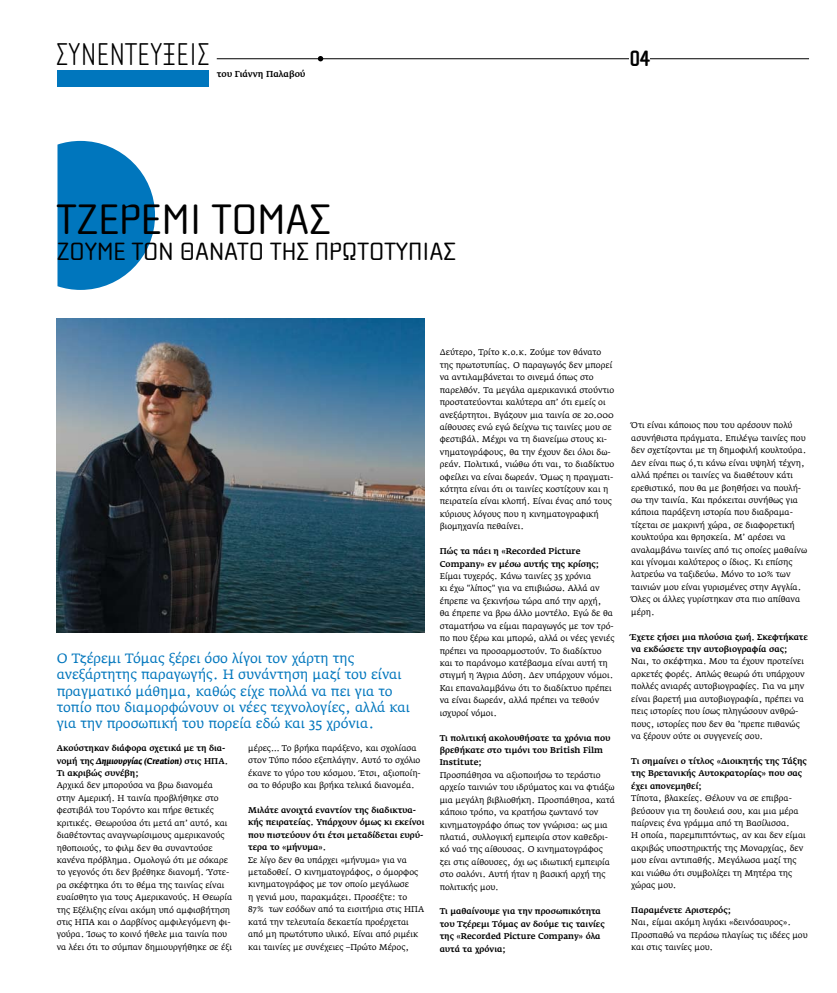
<style>
.page{position:relative;width:837px;height:993px;background:#fff}
.page>*{position:absolute;margin:0;border:0;box-sizing:border-box;transform-origin:0 0}
.t1{font:43.9px "Cholla Wide OS Gr";color:#000}
.t2{font:100 32.5px "Cholla Sans Gr";color:#000}
.t3{font:25.8px "Cholla Wide OS Gr";color:#000}
.t4{font:700 22.9px "Cholla Sans Gr";color:#000}
.t5{font:13.4px/16.2px "Fedra Serif AGR";color:#0076bd}
.t6{font:500 8.6px "Fedra Serif AGR";color:#000}
.t7{font:8.3px/12.4px "Fedra Serif AGR";color:#000}
.t8{font:500 8.3px/12.4px "Fedra Serif AGR";color:#000}
.s1{font-weight:700;font-style:italic}
</style>
<div class="page">
<div style="left:57px;top:71px;width:151px;height:16px;background:#0076bd"></div>
<hr style="left:217px;top:59px;width:591px;height:1px;background:#000">
<div style="left:629px;top:48px;width:21px;height:18px;background:#fff"></div>
<svg style="left:318px;top:56px;width:5px;height:5px"></svg>
<svg style="left:57px;top:141px;width:98px;height:149px"></svg>
<img style="left:57px;top:318px;width:367px;height:314px">
<h2 class="t2" style="left:56px;top:36px;width:155px">ΣΥΝΕΝΤΕΥΞΕΙΣ</h2>
<p class="t6" style="left:216px;top:69px;width:90px">του Γιάννη Παλαβού</p>
<h3 class="t4" style="left:629px;top:45px;width:22px">04</h3>
<h1 class="t1" style="left:57px;top:195px;width:275px">ΤΖΕΡΕΜΙ ΤΟΜΑΣ</h1>
<h3 class="t3" style="left:57px;top:237px;width:401px">ΖΟΥΜΕ ΤΟΝ ΘΑΝΑΤΟ ΤΗΣ ΠΡΩΤΟΤΥΠΙΑΣ</h3>
<p class="t5" style="left:57px;top:650px;width:354px">Ο Τζέρεμι Τόμας ξέρει όσο λίγοι τον χάρτη της ανεξάρτητης παραγωγής. Η συνάντηση μαζί του είναι πραγματικό μάθημα, καθώς είχε πολλά να πει για το τοπίο που διαμορφώνουν οι νέες τεχνολογίες, αλλά και για την προσωπική του πορεία εδώ και 35 χρόνια.</p>
<p class="t8" style="left:57px;top:742px;width:173px">Ακούστηκαν διάφορα σχετικά με τη δια&shy;νομή της <span class="s1">Δημιουργίας (Creation)</span> στις ΗΠΑ.<br>Τι ακριβώς συνέβη;</p>
<p class="t7" style="left:57px;top:779px;width:177px">Αρχικά δεν μπορούσα να βρω διανομέα στην Αμερική. Η ταινία προβλήθηκε στο φεστιβάλ του Τορόντο και πήρε θετικές κριτικές. Θεωρούσα ότι μετά απ’ αυτό, και διαθέτοντας αναγνωρίσιμους αμερικανούς ηθοποιούς, το φιλμ δεν θα συναντούσε κανένα πρόβλημα. Ομολογώ ότι με σόκαρε το γεγονός ότι δεν βρέθηκε διανομή. Ύστε&shy;ρα σκέφτηκα ότι το θέμα της ταινίας είναι ευαίσθητο για τους Αμερικανούς. Η Θεωρία της Εξέλιξης είναι ακόμη υπό αμφισβήτηση στις ΗΠΑ και ο Δαρβίνος αμφιλεγόμενη φι&shy;γούρα. Ίσως το κοινό ήθελε μια ταινία που να λέει ότι το σύμπαν δημιουργήθηκε σε έξι</p>
<p class="t7" style="left:248px;top:741px;width:174px">μέρες… Το βρήκα παράξενο, και σχολίασα στον Τύπο πόσο εξεπλάγην. Αυτό το σχόλιο έκανε το γύρο του κόσμου. Έτσι, αξιοποίη&shy;σα το θόρυβο και βρήκα τελικά διανομέα.</p>
<p class="t8" style="left:248px;top:803px;width:178px">Μιλάτε ανοιχτά εναντίον της διαδικτυα&shy;κής πειρατείας. Υπάρχουν όμως κι εκείνοι που πιστεύουν ότι έτσι μεταδίδεται ευρύ&shy;τερα το «μήνυμα».</p>
<p class="t7" style="left:248px;top:853px;width:177px">Σε λίγο δεν θα υπάρχει «μήνυμα» για να μεταδοθεί. Ο κινηματογράφος, ο όμορφος κινηματογράφος με τον οποίο μεγάλωσε<br>η γενιά μου, παρακμάζει. Προσέξτε: το 87% των εσόδων από τα εισιτήρια στις ΗΠΑ κατά την τελευταία δεκαετία προέρχεται από μη πρωτότυπο υλικό. Είναι από ριμέικ και ταινίες με συνέχειες –Πρώτο Μέρος,</p>
<p class="t7" style="left:439px;top:346px;width:176px">Δεύτερο, Τρίτο κ.ο.κ. Ζούμε τον θάνατο της πρωτοτυπίας. Ο παραγωγός δεν μπορεί να αντιλαμβάνεται το σινεμά όπως στο παρελθόν. Τα μεγάλα αμερικανικά στούντιο προστατεύονται καλύτερα απ’ ότι εμείς οι ανεξάρτητοι. Βγάζουν μια ταινία σε 20.000 αίθουσες ενώ εγώ δείχνω τις ταινίες μου σε φεστιβάλ. Μέχρι να τη διανείμω στους κι&shy;νηματογράφους, θα την έχουν δει όλοι δω&shy;ρεάν. Πολιτικά, νιώθω ότι ναι, το διαδίκτυο οφείλει να είναι δωρεάν. Όμως η πραγματι&shy;κότητα είναι ότι οι ταινίες κοστίζουν και η πειρατεία είναι κλοπή. Είναι ένας από τους κύριους λόγους που η κινηματογραφική βιομηχανία πεθαίνει.</p>
<p class="t8" style="left:439px;top:545px;width:161px">Πώς τα πάει η «Recorded Picture<br>Company» εν μέσω αυτής της κρίσης;</p>
<p class="t7" style="left:439px;top:570px;width:176px">Είμαι τυχερός. Κάνω ταινίες 35 χρόνια<br>κι έχω "λίπος" για να επιβιώσω. Αλλά αν έπρεπε να ξεκινήσω τώρα από την αρχή,<br>θα έπρεπε να βρω άλλο μοντέλο. Εγώ δε θα σταματήσω να είμαι παραγωγός με τον τρό&shy;πο που ξέρω και μπορώ, αλλά οι νέες γενιές πρέπει να προσαρμοστούν. Το διαδίκτυο και το παράνομο κατέβασμα είναι αυτή τη στιγμή η Άγρια Δύση. Δεν υπάρχουν νόμοι.<br>Και επαναλαμβάνω ότι το διαδίκτυο πρέπει να είναι δωρεάν, αλλά πρέπει να τεθούν ισχυροί νόμοι.</p>
<p class="t8" style="left:439px;top:731px;width:172px">Τι πολιτική ακολουθήσατε τα χρόνια που βρεθήκατε στο τιμόνι του British Film<br>Institute;</p>
<p class="t7" style="left:439px;top:768px;width:177px">Προσπάθησα να αξιοποιήσω το τεράστιο αρχείο ταινιών του ιδρύματος και να φτιάξω μια μεγάλη βιβλιοθήκη. Προσπάθησα, κατά κάποιο τρόπο, να κρατήσω ζωντανό τον κινηματογράφο όπως τον γνώρισα: ως μια πλατιά, συλλογική εμπειρία στον καθεδρι&shy;κό ναό της αίθουσας. Ο κινηματογράφος ζει στις αίθουσες, όχι ως ιδιωτική εμπειρία στο σαλόνι. Αυτή ήταν η βασική αρχή της πολιτικής μου.</p>
<p class="t8" style="left:439px;top:905px;width:166px">Tι μαθαίνουμε για την προσωπικότητα του Τζέρεμι Τόμας αν δούμε τις ταινίες της «Recorded Picture Company» όλα αυτά τα χρόνια;</p>
<p class="t7" style="left:631px;top:419px;width:177px">Ότι είναι κάποιος που του αρέσουν πολύ ασυνήθιστα πράγματα. Επιλέγω ταινίες που δεν σχετίζονται με τη δημοφιλή κουλτούρα.<br>Δεν είναι πως ό,τι κάνω είναι υψηλή τέχνη, αλλά πρέπει οι ταινίες να διαθέτουν κάτι ερεθιστικό, που θα με βοηθήσει να πουλή&shy;σω την ταινία. Και πρόκειται συνήθως για κάποια παράξενη ιστορία που διαδραμα&shy;τίζεται σε μακρινή χώρα, σε διαφορετική κουλτούρα και θρησκεία. Μ’ αρέσει να αναλαμβάνω ταινίες από τις οποίες μαθαίνω και γίνομαι καλύτερος ο ίδιος. Κι επίσης λατρεύω να ταξιδεύω. Μόνο το 10% των ταινιών μου είναι γυρισμένες στην Αγγλία.<br>Όλες οι άλλες γυρίστηκαν στα πιο απίθανα μέρη.</p>
<p class="t8" style="left:631px;top:630px;width:178px">Έχετε ζήσει μια πλούσια ζωή. Σκεφτήκατε να εκδώσετε την αυτοβιογραφία σας;</p>
<p class="t7" style="left:631px;top:655px;width:175px">Ναι, το σκέφτηκα. Μου τα έχουν προτείνει αρκετές φορές. Απλώς θεωρώ ότι υπάρχουν πολλές ανιαρές αυτοβιογραφίες. Για να μην είναι βαρετή μια αυτοβιογραφία, πρέπει να πεις ιστορίες που ίσως πληγώσουν ανθρώ&shy;πους, ιστορίες που δεν θα ’πρεπε πιθανώς να ξέρουν ούτε οι συγγενείς σου.</p>
<p class="t8" style="left:631px;top:754px;width:177px">Τι σημαίνει ο τίτλος «Διοικητής της Τάξης της Βρετανικής Αυτοκρατορίας» που σας έχει απονεμηθεί;</p>
<p class="t7" style="left:631px;top:792px;width:176px">Τίποτα, βλακείες. Θέλουν να σε επιβρα&shy;βεύσουν για τη δουλειά σου, και μια μέρα παίρνεις ένα γράμμα από τη Βασίλισσα.<br>Η οποία, παρεμπιπτόντως, αν και δεν είμαι ακριβώς υποστηρικτής της Μοναρχίας, δεν μου είναι αντιπαθής. Μεγάλωσα μαζί της και νιώθω ότι συμβολίζει τη Μητέρα της χώρας μου.</p>
<p class="t8" style="left:631px;top:903px;width:101px">Παραμένετε Αριστερός;</p>
<p class="t7" style="left:631px;top:916px;width:178px">Ναι, είμαι ακόμη λιγάκι «δεινόσαυρος».<br>Προσπαθώ να περάσω πλαγίως τις ιδέες μου και στις ταινίες μου.</p>
</div>
